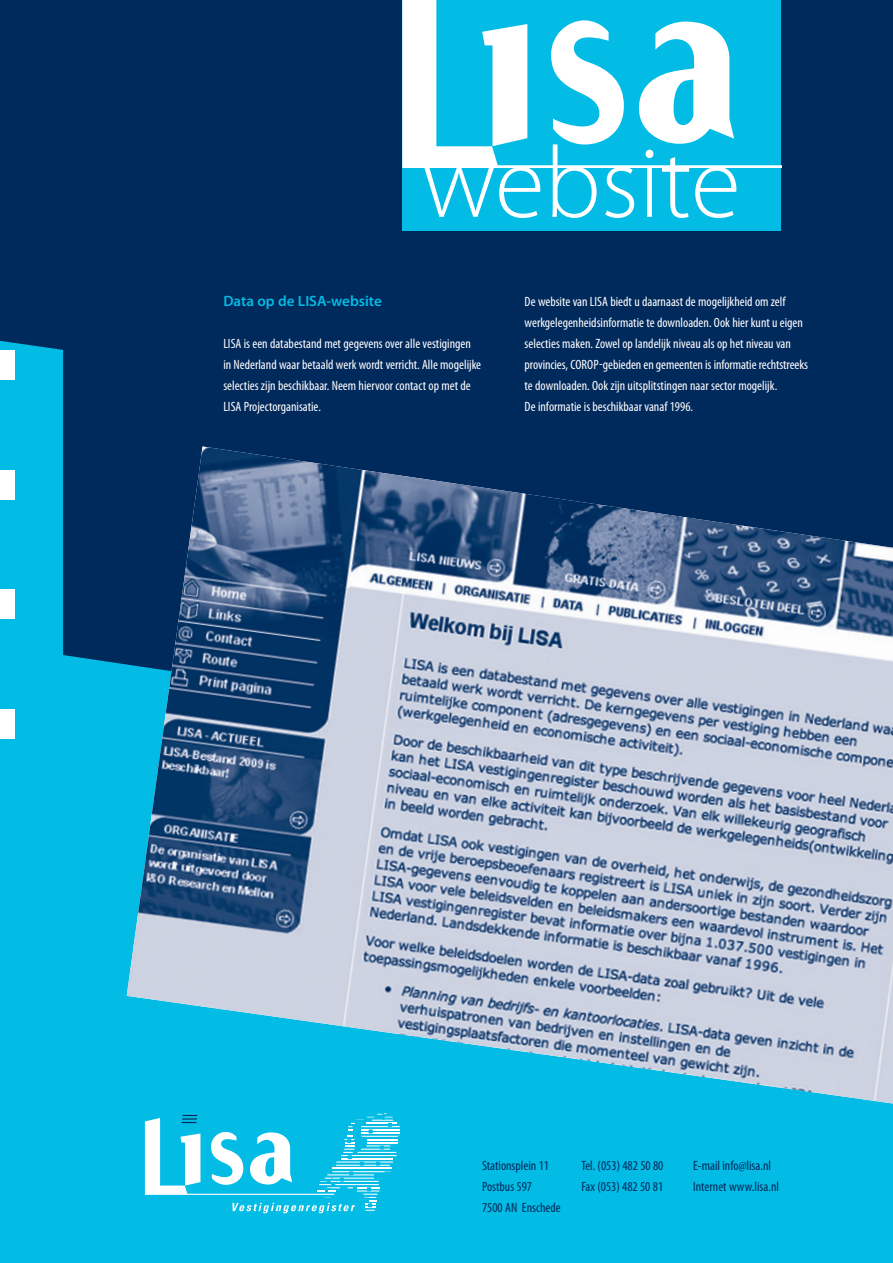
<style>
.page{position:relative;width:893px;height:1263px;background:#fff}
.page>*{position:absolute;margin:0;border:0;box-sizing:border-box;transform-origin:0 0}
.t1{font:300 102px "Myriad Pro";color:#fff}
.t2{font:600 15px "Myriad Pro";color:#02bce5}
.t3{font:condensed 13.5px/21px "Myriad Pro";color:#fff}
.t4{font:condensed 13.5px/21px "Myriad Pro";color:#00295c}
</style>
<div class="page">
<div style="left:0;top:628px;width:893px;height:635px;background:#02bce5"></div>
<div style="left:0;top:0;width:893px;height:665px;background:#00295c"></div>
<img style="left:127px;top:446px;width:766px;height:657px">
<div style="left:0;top:341px;width:63px;height:398px;background:#02bce5"></div>
<div style="left:0;top:351px;width:15px;height:29px;background:#fff"></div>
<div style="left:0;top:470px;width:15px;height:29px;background:#fff"></div>
<div style="left:0;top:590px;width:15px;height:29px;background:#fff"></div>
<div style="left:0;top:709px;width:15px;height:29px;background:#fff"></div>
<div style="left:402px;top:0;width:379px;height:230px;background:#02bce5"></div>
<svg style="left:402px;top:0;width:379px;height:168px"></svg>
<svg style="left:485px;top:0;width:33px;height:9px"></svg>
<svg style="left:145px;top:1113px;width:255px;height:100px"></svg>
<h1 class="t1" style="left:422px;top:121px;width:320px">website</h1>
<p class="t2" style="left:223px;top:291px;width:160px">Data op de LISA-website</p>
<p class="t3" style="left:223px;top:333px;width:259px">LISA is een databestand met gegevens over alle vestigingen in Nederland waar betaald werk wordt verricht. Alle mogelijke selecties zijn beschikbaar. Neem hiervoor contact op met de LISA Projectorganisatie.</p>
<p class="t3" style="left:525px;top:291px;width:285px">De website van LISA biedt u daarnaast de mogelijkheid om zelf werkgelegenheidsinformatie te downloaden. Ook hier kunt u eigen selecties maken. Zowel op landelijk niveau als op het niveau van provincies, COROP-gebieden en gemeenten is informatie rechtstreeks te downloaden. Ook zijn uitsplitstingen naar sector mogelijk.<br>De informatie is beschikbaar vanaf 1996.</p>
<p class="t4" style="left:482px;top:1155px;width:80px">Stationsplein 11<br>Postbus 597<br>7500 AN Enschede</p>
<p class="t4" style="left:581px;top:1155px;width:84px">Tel. (053) 482 50 80<br>Fax (053) 482 50 81</p>
<p class="t4" style="left:693px;top:1155px;width:87px">E-mail info@lisa.nl<br>Internet www.lisa.nl</p>
</div>
